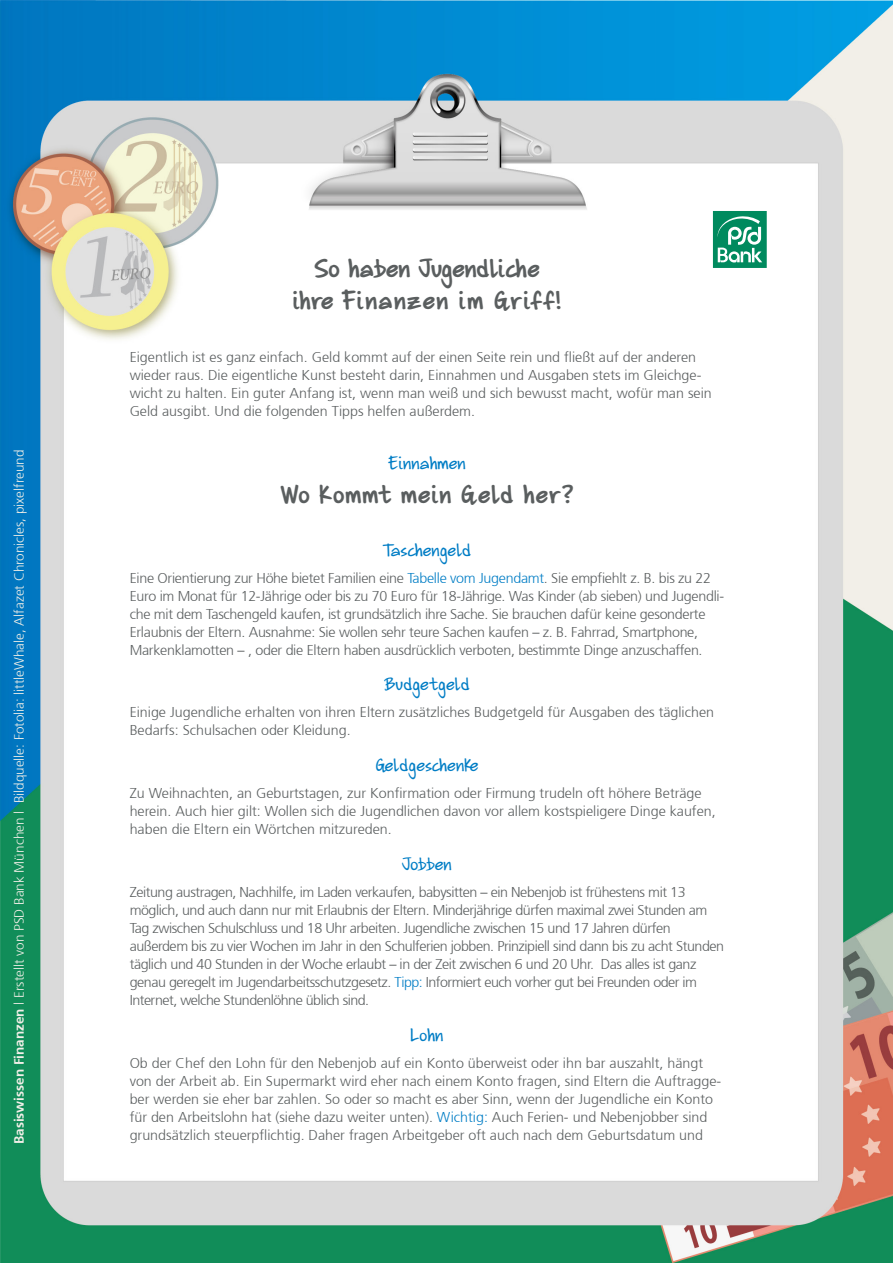
<style>
.page{position:relative;width:893px;height:1263px;background:#fff}
.page>*{position:absolute;margin:0;border:0;box-sizing:border-box;transform-origin:0 0}
.t1{font:700 21px "AJ Hand";letter-spacing:.045em;color:#5a5e5f}
.t2{font:700 21px "AJ Hand";letter-spacing:.035em;color:#5a5e5f}
.t3{font:700 21px "AJ Hand";letter-spacing:-.01em;color:#5a5e5f}
.t4{font:300 14.25px/18px "Frutiger";color:#5a5e5f}
.t5{font:300 14.25px/18px "Frutiger";letter-spacing:-.03em;color:#5a5e5f}
.t6{font:300 14.25px/18px "Frutiger";letter-spacing:-.02em;color:#5a5e5f}
.t7{font:14.25px "AJ Hand";color:#017dc5}
.t8{font:300 13.5px "Frutiger";color:#f2efe8}
.s1{font-weight:700}
.s2{color:#017dc5}
</style>
<div class="page">
<img style="left:0;top:0;width:893px;height:1263px">
<svg style="left:713px;top:211px;width:54px;height:57px"></svg>
<p class="t8" style="left:12px;top:1144px;width:696px;rotate:-90deg"><span class="s1">Basiswissen Finanzen</span> l Erstellt von PSD Bank München l Bildquelle: Fotolia: littleWhale, Alfazet Chronicles, pixelfreund</p>
<p class="t3" style="left:314px;top:258px;width:227px">So haben Jugendliche</p>
<p class="t1" style="left:293px;top:289px;width:270px">ihre Finanzen im Griff!</p>
<p class="t4" style="left:130px;top:348px;width:568px">Eigentlich ist es ganz einfach. Geld kommt auf der einen Seite rein und fließt auf der anderen</p>
<p class="t4" style="left:130px;top:366px;width:584px">wieder raus. Die eigentliche Kunst besteht darin, Einnahmen und Ausgaben stets im Gleichge&shy;wicht zu halten. Ein guter Anfang ist, wenn man weiß und sich bewusst macht, wofür man sein<br>Geld ausgibt. Und die folgenden Tipps helfen außerdem.</p>
<p class="t7" style="left:388px;top:456px;width:79px">Einnahmen</p>
<p class="t2" style="left:281px;top:484px;width:294px">Wo kommt mein Geld her?</p>
<p class="t7" style="left:383px;top:543px;width:90px">Taschengeld</p>
<p class="t6" style="left:130px;top:570px;width:596px">Eine Orientierung zur Höhe bietet Familien eine <span class="s2">Tabelle vom Jugendamt</span>. Sie empfiehlt z. B. bis zu 22<br>Euro im Monat für 12-Jährige oder bis zu 70 Euro für 18-Jährige. Was Kinder (ab sieben) und Jugendli&shy;che mit dem Taschengeld kaufen, ist grundsätzlich ihre Sache. Sie brauchen dafür keine gesonderte Erlaubnis der Eltern. Ausnahme: Sie wollen sehr teure Sachen kaufen – z. B. Fahrrad, Smartphone, Markenklamotten – , oder die Eltern haben ausdrücklich verboten, bestimmte Dinge anzuschaffen.</p>
<p class="t7" style="left:384px;top:677px;width:87px">Budgetgeld</p>
<p class="t4" style="left:130px;top:704px;width:586px">Einige Jugendliche erhalten von ihren Eltern zusätzliches Budgetgeld für Ausgaben des täglichen</p>
<p class="t4" style="left:130px;top:722px;width:222px">Bedarfs: Schulsachen oder Kleidung.</p>
<p class="t7" style="left:376px;top:757px;width:104px">Geldgeschenke</p>
<p class="t4" style="left:130px;top:784px;width:587px">Zu Weihnachten, an Geburtstagen, zur Konfirmation oder Firmung trudeln oft höhere Beträge herein. Auch hier gilt: Wollen sich die Jugendlichen davon vor allem kostspieligere Dinge kaufen, haben die Eltern ein Wörtchen mitzureden.</p>
<p class="t7" style="left:402px;top:856px;width:51px">Jobben</p>
<p class="t5" style="left:130px;top:883px;width:596px">Zeitung austragen, Nachhilfe, im Laden verkaufen, babysitten – ein Nebenjob ist frühestens mit 13 möglich, und auch dann nur mit Erlaubnis der Eltern. Minderjährige dürfen maximal zwei Stunden am Tag zwischen Schulschluss und 18 Uhr arbeiten. Jugendliche zwischen 15 und 17 Jahren dürfen außerdem bis zu vier Wochen im Jahr in den Schulferien jobben. Prinzipiell sind dann bis zu acht Stunden täglich und 40 Stunden in der Woche erlaubt – in der Zeit zwischen 6 und 20 Uhr. Das alles ist ganz genau geregelt im Jugendarbeitsschutzgesetz. <span class="s2">Tipp:</span> Informiert euch vorher gut bei Freunden oder im Internet, welche Stundenlöhne üblich sind.</p>
<p class="t7" style="left:411px;top:1027px;width:34px">Lohn</p>
<p class="t4" style="left:130px;top:1054px;width:593px">Ob der Chef den Lohn für den Nebenjob auf ein Konto überweist oder ihn bar auszahlt, hängt von der Arbeit ab. Ein Supermarkt wird eher nach einem Konto fragen, sind Eltern die Auftragge&shy;ber werden sie eher bar zahlen. So oder so macht es aber Sinn, wenn der Jugendliche ein Konto für den Arbeitslohn hat (siehe dazu weiter unten). <span class="s2">Wichtig:</span> Auch Ferien- und Nebenjobber sind grundsätzlich steuerpflichtig. Daher fragen Arbeitgeber oft auch nach dem Geburtsdatum und</p>
</div>
